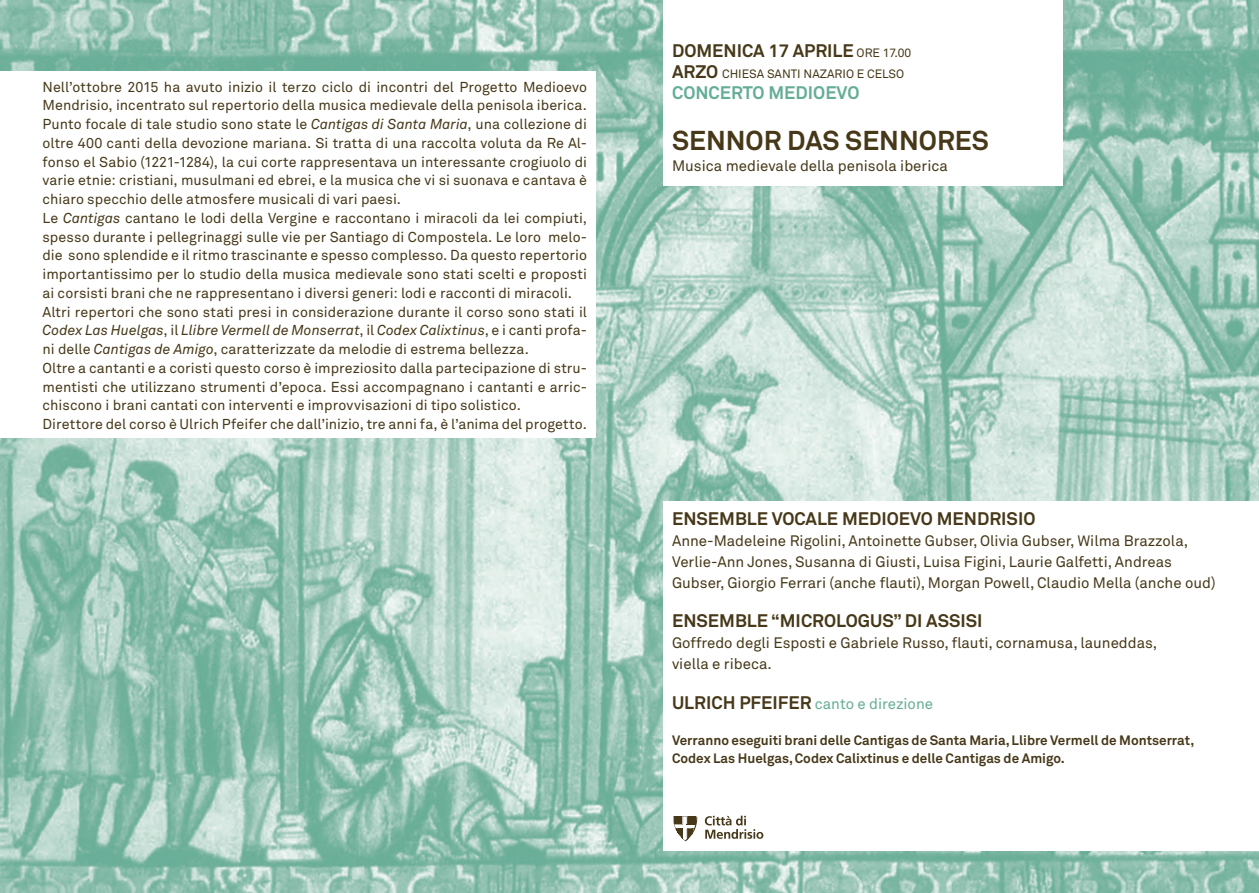
<style>
.page{position:relative;width:1259px;height:893px;background:#fff}
.page>*{position:absolute;margin:0;border:0;box-sizing:border-box;transform-origin:0 0}
.t1{font:700 27px "Akkurat";color:#463818}
.t2{font:700 18px "Akkurat";color:#463818}
.t3{font:700 18px "Akkurat";color:#64ad96}
.t4{font:15px/21px "Akkurat";color:#463818}
.t5{font:15px "Akkurat";color:#64ad96}
.t6{font:14.25px/18.8px "Akkurat";letter-spacing:.005em;color:#463818}
.t7{font:700 13.5px/18px "Akkurat";color:#463818}
.t8{font:12px "Akkurat";color:#463818}
.s1{font-style:italic}
.s2{font-weight:400;font-size:12px}
.s3{font-weight:700;font-size:18px}
.s4{font-weight:700;font-size:18px;color:#463818}
</style>
<div class="page">
<img style="left:0;top:0;width:1259px;height:893px">
<div style="left:0;top:71px;width:595px;height:367px;background:#fff"></div>
<div style="left:663px;top:0;width:400px;height:185px;background:#fff"></div>
<div style="left:663px;top:501px;width:596px;height:349px;background:#fff"></div>
<svg style="left:673px;top:816px;width:24px;height:25px"></svg>
<svg style="left:705px;top:816px;width:58px;height:23px"></svg>
<p class="t6" style="left:43px;top:77px;width:546px">Nell’ottobre 2015 ha avuto inizio il terzo ciclo di incontri del Progetto Medioevo Mendrisio, incentrato sul repertorio della musica medievale della penisola iberica.<br>Punto focale di tale studio sono state le <span class="s1">Cantigas di Santa Maria</span>, una collezione di oltre 400 canti della devozione mariana. Si tratta di una raccolta voluta da Re Al&shy;fonso el Sabio (1221-1284), la cui corte rappresentava un interessante crogiuolo di varie etnie: cristiani, musulmani ed ebrei, e la musica che vi si suonava e cantava è chiaro specchio delle atmosfere musicali di vari paesi.<br>Le <span class="s1">Cantigas</span> cantano le lodi della Vergine e raccontano i miracoli da lei compiuti, spesso durante i pellegrinaggi sulle vie per Santiago di Compostela. Le loro melo&shy;die sono splendide e il ritmo trascinante e spesso complesso. Da questo repertorio importantissimo per lo studio della musica medievale sono stati scelti e proposti ai corsisti brani che ne rappresentano i diversi generi: lodi e racconti di miracoli.<br>Altri repertori che sono stati presi in considerazione durante il corso sono stati il <span class="s1">Codex Las Huelgas</span>, il <span class="s1">Llibre Vermell de Monserrat</span>, il <span class="s1">Codex Calixtinus</span>, e i canti profa&shy;ni delle <span class="s1">Cantigas de Amigo</span>, caratterizzate da melodie di estrema bellezza.<br>Oltre a cantanti e a coristi questo corso è impreziosito dalla partecipazione di stru&shy;mentisti che utilizzano strumenti d’epoca. Essi accompagnano i cantanti e arric&shy;chiscono i brani cantati con interventi e improvvisazioni di tipo solistico.<br>Direttore del corso è U lrich Pfeifer che dall’inizio, tre anni fa, è l’anima del progetto.</p>
<p class="t2" style="left:672px;top:39px;width:241px">DOM ENICA 17 APRILE <span class="s2">ore 17.00</span></p>
<p class="t8" style="left:672px;top:66px;width:117px"><span class="s3">ARZO</span> chi esa santi</p>
<p class="t8" style="left:803px;top:66px;width:102px">nazari o e celso</p>
<p class="t3" style="left:672px;top:81px;width:189px">CONCERTO MEDIOEVO</p>
<h1 class="t1" style="left:672px;top:123px;width:318px">SENNOR DAS SENNORES</h1>
<p class="t4" style="left:672px;top:155px;width:277px">Musica medievale della penisola iberica</p>
<p class="t2" style="left:672px;top:507px;width:365px">ENSEM BLE VOCALE MEDIOEVO MENDRISIO</p>
<p class="t4" style="left:672px;top:530px;width:545px">Anne-Madeleine Rigolini, Antoinette Gubser, Olivia Gubser, Wilma Brazzola,<br>Verlie-Ann Jones, Susanna di Giusti, Luisa Figini, Laurie Galfetti, Andreas<br>Gubser, Giorgio Ferrari (anche flauti), Morgan Powell, Claudio Mella (anche oud)</p>
<p class="t2" style="left:672px;top:610px;width:312px">ENSEM BLE “MICROLOGUS” DI ASSISI</p>
<p class="t4" style="left:672px;top:632px;width:487px">Goffredo degli Esposti e Gabriele Russo, flauti, cornamusa, launeddas, viella e ribeca.</p>
<p class="t5" style="left:672px;top:694px;width:262px"><span class="s4">ULRICH PFEIFER</span> canto e direzione</p>
<p class="t7" style="left:672px;top:731px;width:524px">VERRANNO ESEGUITI BRANI DELLE CANTIGAS DE SANTA MARIA, LLIBRE VERMELL DE MONTSERRAT,<br>CODEX LAS HUELGAS, CODEX CALIXTINUS E DELLE CANTIGAS DE AMIGO.</p>
</div>
